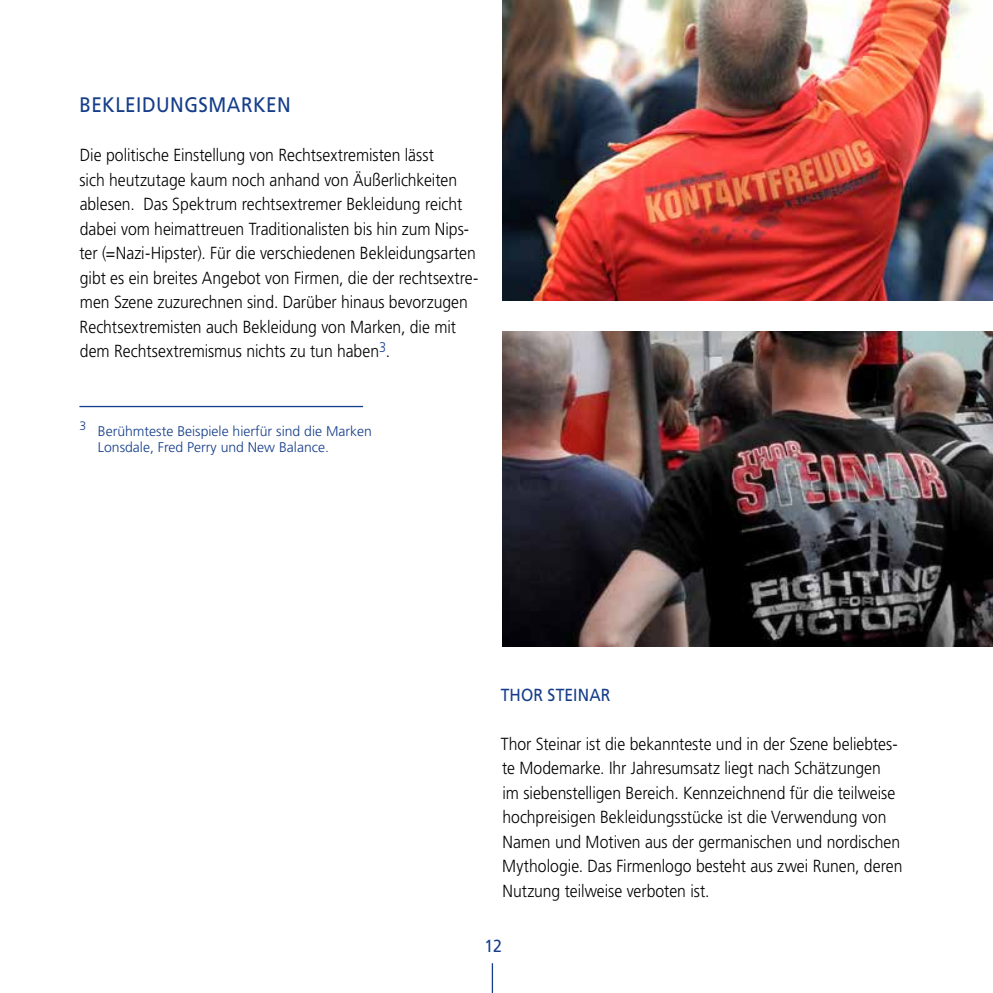
<style>
.page{position:relative;width:993px;height:993px;background:#fff}
.page>*{position:absolute;margin:0;border:0;box-sizing:border-box;transform-origin:0 0}
.t1{font:21px "Frutiger LT";letter-spacing:.025em;color:#153d8a;scale:.9 1}
.t2{font:300 17.5px/24.5px "Frutiger LT";color:#000;scale:.9 1}
.t3{font:17.5px "Frutiger LT";letter-spacing:.01em;color:#153d8a;scale:.9 1}
.t4{font:300 14px/16.8px "Frutiger LT";color:#153d8a}
</style>
<div class="page">
<hr style="left:491px;top:962px;width:2px;height:30px;background:#153d8a">
<hr style="left:79px;top:406px;width:284px;height:1px;background:#153d8a">
<img style="left:502px;top:331px;width:490px;height:315px">
<img style="left:502px;top:0;width:490px;height:300px">
<p class="t1" style="left:79px;top:92px;width:236px">BEKLEIDUNGSMARKEN</p>
<p class="t2" style="left:79px;top:143px;width:445px">Die politische Einstellung von Rechtsextremisten lässt<br>sich heutzutage kaum noch anhand von Äußerlichkeiten ablesen. Das Spektrum rechtsextremer Bekleidung reicht dabei vom heimattreuen Traditionalisten bis hin zum Nips&shy;ter (=Nazi-Hipster). Für die verschiedenen Bekleidungsarten gibt es ein breites Angebot von Firmen, die der rechtsextre&shy;men Szene zuzurechnen sind. Darüber hinaus bevorzugen Rechtsextremisten auch Bekleidung von Marken, die mit dem Rechtsextremismus nichts zu tun haben<sup>3</sup>.</p>
<p class="t4" style="left:98px;top:422px;width:275px;text-indent:-18px"><sup>3</sup> Berühmteste Beispiele hierfür sind die Marken<br>Lonsdale, Fred Perry und New Balance.</p>
<p class="t3" style="left:500px;top:684px;width:123px">THOR STEINAR</p>
<p class="t2" style="left:500px;top:731px;width:447px">Thor Steinar ist die bekannteste und in der Szene beliebtes&shy;te Modemarke. Ihr Jahresumsatz liegt nach Schätzungen<br>im siebenstelligen Bereich. Kennzeichnend für die teilweise hochpreisigen Bekleidungsstücke ist die Verwendung von Namen und Motiven aus der germanischen und nordischen Mythologie. Das Firmenlogo besteht aus zwei Runen, deren Nutzung teilweise verboten ist.</p>
<p class="t3" style="left:484px;top:935px;width:21px">12</p>
</div>
